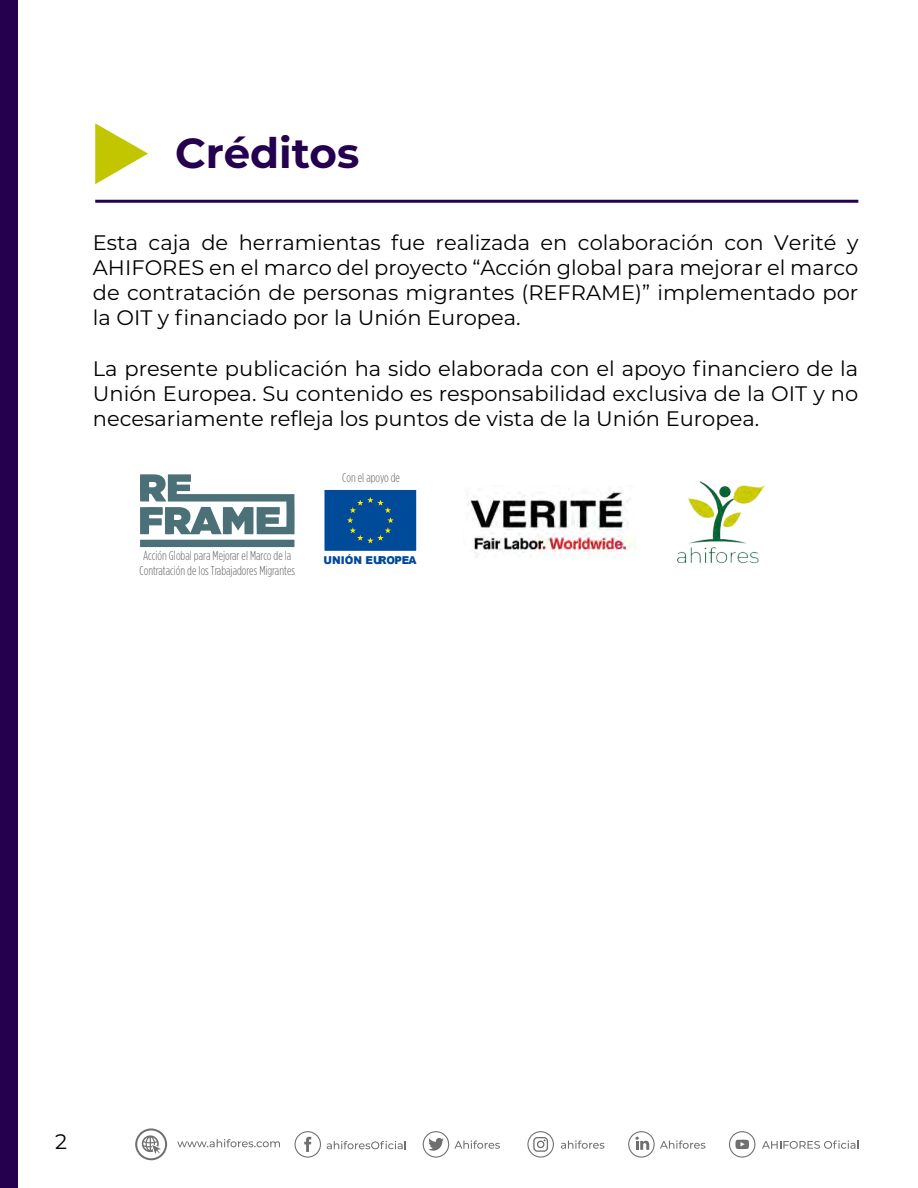
<style>
.page{position:relative;width:918px;height:1188px;background:#fff}
.page>*{position:absolute;margin:0;border:0;box-sizing:border-box;transform-origin:0 0}
.t1{font:700 42px "Montserrat";color:#24004f}
.t2{font:21px/25.2px "Montserrat";color:#000;text-align:justify}
.t3{font:300 12.75px/15.3px "Gotham Condensed";color:#646363}
.t4{font:900 10.8px "Arial";color:#004a9a;scale:.96 1}
</style>
<div class="page">
<svg style="left:561px;top:1140px;width:43px;height:9px"></svg>
<svg style="left:527px;top:1131px;width:27px;height:27px"></svg>
<svg style="left:423px;top:1131px;width:77px;height:27px"></svg>
<svg style="left:628px;top:1131px;width:77px;height:27px"></svg>
<svg style="left:327px;top:1141px;width:79px;height:8px"></svg>
<svg style="left:295px;top:1131px;width:26px;height:27px"></svg>
<svg style="left:762px;top:1140px;width:96px;height:9px"></svg>
<svg style="left:729px;top:1131px;width:26px;height:27px"></svg>
<svg style="left:177px;top:1139px;width:103px;height:8px"></svg>
<svg style="left:135px;top:1128px;width:32px;height:32px"></svg>
<div style="left:0;top:0;width:17px;height:1188px;background:#24004f"></div>
<hr style="left:95px;top:200px;width:763px;height:3px;background:#24004f">
<svg style="left:95px;top:123px;width:53px;height:61px"></svg>
<img style="left:468px;top:489px;width:167px;height:69px">
<svg style="left:140px;top:540px;width:154px;height:7px"></svg>
<svg style="left:140px;top:474px;width:155px;height:60px"></svg>
<svg style="left:324px;top:490px;width:93px;height:61px;background:#0b5197"></svg>
<img style="left:677px;top:481px;width:88px;height:83px">
<h1 class="t1" style="left:175px;top:123px;width:186px">Créditos</h1>
<p class="t2" style="left:93px;top:229px;width:767px">Esta caja de herramientas fue realizada en colaboración con Verité y AHIFORES en el marco del proyecto “Acción global para mejorar el marco de contratación de personas migrantes (REFRAME)” implementado por la OIT y financiado por la Unión Europea.</p>
<p class="t2" style="left:93px;top:355px;width:767px">La presente publicación ha sido elaborada con el apoyo financiero de la Unión Europea. Su contenido es responsabilidad exclusiva de la OIT y no necesariamente refleja los puntos de vista de la Unión Europea.</p>
<p class="t3" style="left:140px;top:547px;width:157px">Acción Global para Mejorar el Marco de la<br>Contratación de los Trabajadores Migrantes</p>
<p class="t3" style="left:342px;top:470px;width:59px">Con el apoyo de</p>
<p class="t4" style="left:323px;top:552px;width:99px">UNIÓN EUROPEA</p>
<p class="t2" style="left:55px;top:1128px;width:13px">2</p>
</div>
